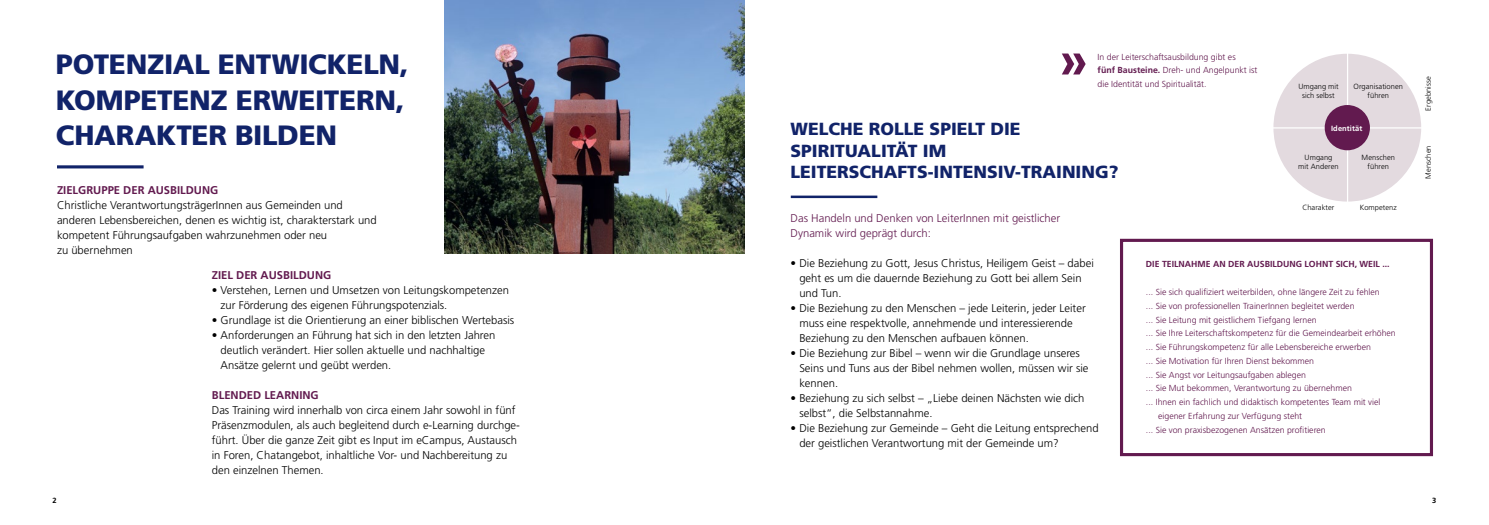
<style>
.page{position:relative;width:1489px;height:525px;background:#fff}
.page>*{position:absolute;margin:0;border:0;box-sizing:border-box;transform-origin:0 0}
.t1{font:900 27.88px/35.5px "Frutiger LT Std";letter-spacing:-.01em;color:#112369}
.t2{font:900 17.5px/21.2px "Frutiger LT Std";color:#112369}
.t3{font:300 11.25px/15px "Frutiger LT Std";color:#000}
.t4{font:300 11.25px/15px "Frutiger LT Std";color:#621a4f}
.t5{font:700 11.25px "Frutiger LT Std";color:#621a4f}
.t6{font:300 8.75px/13.8px "Frutiger LT Std";color:#621a4f}
.t7{font:700 8.75px "Frutiger LT Std";color:#621a4f}
.t8{font:300 7.5px/9px "Frutiger LT Std";letter-spacing:.005em;color:#000;text-align:center}
.t9{font:700 7.5px "Frutiger LT Std";letter-spacing:.015em;color:#fff}
.t10{font:700 7.5px "Frutiger LT Std";color:#000}
.s1{font-weight:700}
</style>
<div class="page">
<img style="left:444px;top:0;width:300px;height:253px">
<div style="left:1273px;top:54px;width:147px;height:147px;background:#e3dadf;border-radius:50%"></div>
<hr style="left:1271px;top:127px;width:158px;height:1px;background:#fff">
<hr style="left:1346px;top:51px;width:1px;height:159px;background:#fff">
<div style="left:1324px;top:105px;width:45px;height:45px;background:#621a4f;border-radius:50%"></div>
<svg style="left:1062px;top:53px;width:23px;height:21px"></svg>
<div style="left:1119px;top:239px;width:313px;height:217px;border:3px solid #621a4f"></div>
<hr style="left:57px;top:165px;width:87px;height:3px;background:#112369">
<hr style="left:790px;top:195px;width:87px;height:3px;background:#112369">
<h1 class="t1" style="left:56px;top:47px;width:354px">POTENZIAL ENTWICKELN,<br>KOMPETENZ ERWEITERN,<br>CHARAKTER BILDEN</h1>
<p class="t5" style="left:57px;top:183px;width:163px">ZIELGRUPPE DER AUSBILDUNG</p>
<p class="t3" style="left:57px;top:197px;width:321px">Christliche VerantwortungsträgerInnen aus Gemeinden und anderen Lebensbereichen, denen es wichtig ist, charakterstark und kompetent Führungsaufgaben wahrzunehmen oder neu<br>zu übernehmen</p>
<p class="t5" style="left:212px;top:268px;width:121px">ZIEL DER AUSBILDUNG</p>
<p class="t3" style="left:220px;top:282px;width:290px;text-indent:-9px">• Verstehen, Lernen und Umsetzen von Leitungskompetenzen zur Förderung des eigenen Führungspotenzials.</p>
<p class="t3" style="left:212px;top:312px;width:304px">• Grundlage ist die Orientierung an einer biblischen Wertebasis</p>
<p class="t3" style="left:220px;top:327px;width:276px;text-indent:-9px">• Anforderungen an Führung hat sich in den letzten Jahren deutlich verändert. Hier sollen aktuelle und nachhaltige<br>Ansätze gelernt und geübt werden.</p>
<p class="t5" style="left:212px;top:388px;width:108px">BLENDED LEARNING</p>
<p class="t3" style="left:212px;top:402px;width:309px">Das Training wird innerhalb von circa einem Jahr sowohl in fünf Präsenzmodulen, als auch begleitend durch e-Learning durchge&shy;führt. Über die ganze Zeit gibt es Input im eCampus, Austausch in Foren, Chatangebot, inhaltliche Vor- und Nachbereitung zu den einzelnen Themen.</p>
<p class="t6" style="left:1097px;top:50px;width:161px">In der Leiterschaftsausbildung gibt es<br><span class="s1">fünf Bausteine.</span> Dreh- und Angelpunkt ist die Identität und Spiritualität.</p>
<p class="t8" style="left:1298px;top:82px;width:42px">Umgang mit sich selbst</p>
<p class="t9" style="left:1330px;top:123px;width:33px">Identität</p>
<p class="t8" style="left:1353px;top:82px;width:51px">Organisationen führen</p>
<h2 class="t2" style="left:790px;top:118px;width:329px">WELCHE ROLLE SPIELT DIE<br>SPIRITUALITÄT IM<br>LEITERSCHAFTS-INTENSIV-TRAINING?</h2>
<p class="t8" style="left:1361px;top:153px;width:35px">Menschen führen</p>
<p class="t8" style="left:1359px;top:203px;width:38px">Kompetenz</p>
<p class="t8" style="left:1298px;top:153px;width:42px">Umgang<br>mit Anderen</p>
<p class="t8" style="left:1302px;top:203px;width:33px">Charakter</p>
<p class="t4" style="left:790px;top:211px;width:271px">Das Handeln und Denken von LeiterInnen mit geistlicher<br>Dynamik wird geprägt durch:</p>
<p class="t3" style="left:799px;top:256px;width:296px;text-indent:-9px">• Die Beziehung zu Gott, Jesus Christus, Heiligem Geist – dabei geht es um die dauernde Beziehung zu Gott bei allem Sein und Tun.</p>
<p class="t3" style="left:799px;top:300px;width:288px;text-indent:-9px">• Die Beziehung zu den Menschen – jede Leiterin, jeder Leiter muss eine respektvolle, annehmende und interessierende<br>Beziehung zu den Menschen aufbauen können.</p>
<p class="t3" style="left:799px;top:345px;width:291px;text-indent:-9px">• Die Beziehung zur Bibel – wenn wir die Grundlage unseres<br>Seins und Tuns aus der Bibel nehmen wollen, müssen wir sie kennen.</p>
<p class="t3" style="left:799px;top:390px;width:287px;text-indent:-9px">• Beziehung zu sich selbst – „Liebe deinen Nächsten wie dich selbst“, die Selbstannahme.</p>
<p class="t3" style="left:799px;top:420px;width:301px;text-indent:-9px">• Die Beziehung zur Gemeinde – Geht die Leitung entsprechend der geistlichen Verantwortung mit der Gemeinde um?</p>
<p class="t7" style="left:1145px;top:259px;width:245px">DIE TEILNAHME AN DER AUSBILDUNG LOHNT SICH, WEIL ...</p>
<p class="t6" style="left:1145px;top:285px;width:235px">... Sie sich qualifiziert weiterbilden, ohne längere Zeit zu fehlen</p>
<p class="t6" style="left:1145px;top:299px;width:210px">... Sie von professionellen TrainerInnen begleitet werden</p>
<p class="t6" style="left:1145px;top:312px;width:172px">... Sie Leitung mit geistlichem Tiefgang lernen</p>
<p class="t6" style="left:1145px;top:326px;width:251px">... Sie Ihre Leiterschaftskompetenz für die Gemeindearbeit erhöhen</p>
<p class="t6" style="left:1145px;top:340px;width:226px">... Sie Führungskompetenz für alle Lebensbereiche erwerben</p>
<p class="t6" style="left:1145px;top:354px;width:170px">... Sie Motivation für Ihren Dienst bekommen</p>
<p class="t6" style="left:1145px;top:367px;width:161px">... Sie Angst vor Leitungsaufgaben ablegen</p>
<p class="t6" style="left:1145px;top:381px;width:207px">... Sie Mut bekommen, Verantwortung zu übernehmen</p>
<p class="t6" style="left:1145px;top:395px;width:236px">... Ihnen ein fachlich und didaktisch kompetentes Team mit viel</p>
<p class="t6" style="left:1158px;top:409px;width:145px">eigener Erfahrung zur Verfügung steht</p>
<p class="t6" style="left:1145px;top:422px;width:181px">... Sie von praxisbezogenen Ansätzen profitieren</p>
<p class="t8" style="left:1423px;top:110px;width:36px;rotate:-90deg">Ergebnisse</p>
<p class="t8" style="left:1423px;top:179px;width:35px;rotate:-90deg">Menschen</p>
<p class="t10" style="left:53px;top:496px;width:6px">2</p>
<p class="t10" style="left:1431px;top:496px;width:6px">3</p>
</div>
